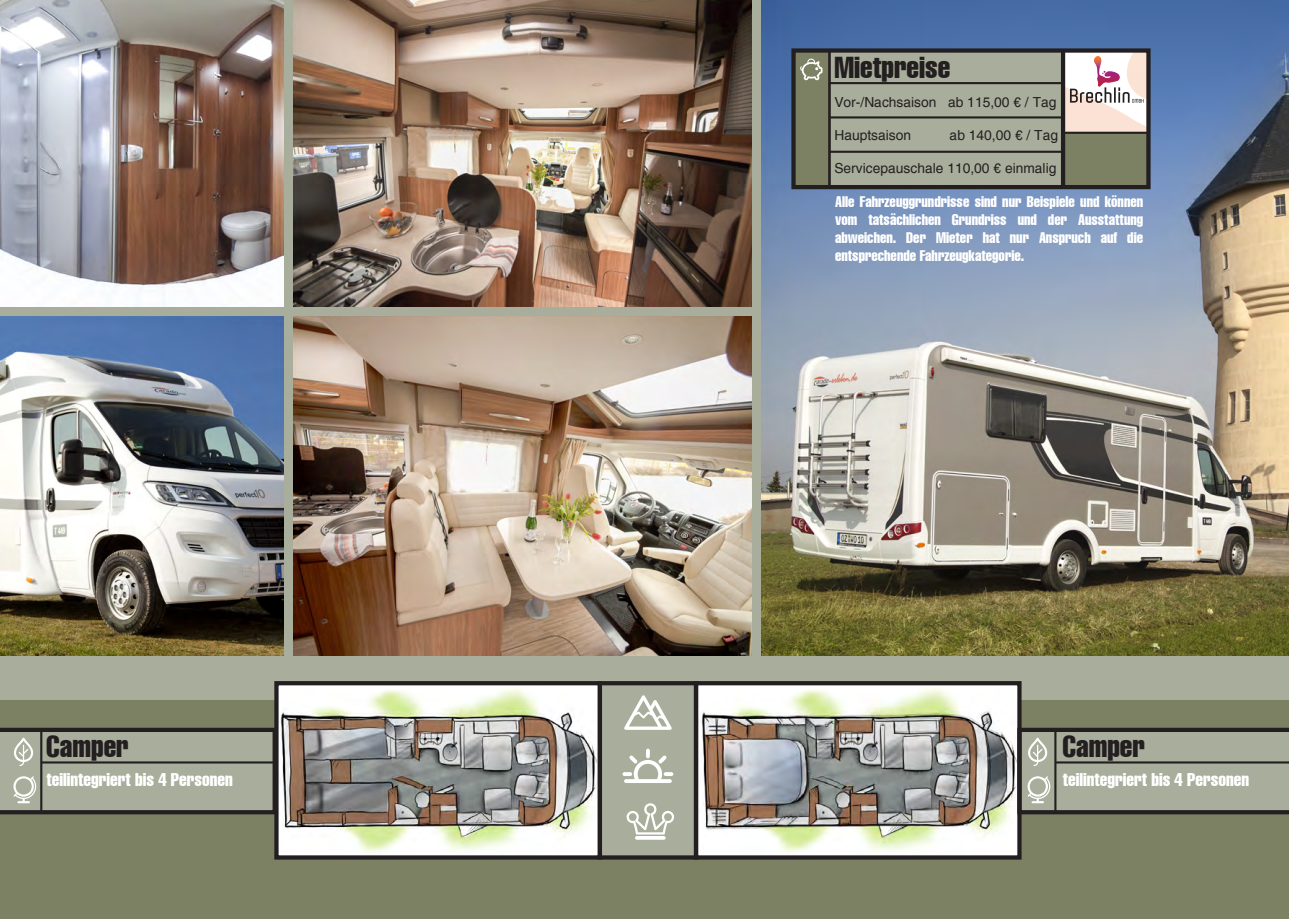
<style>
.page{position:relative;width:1289px;height:919px;background:#fff}
.page>*{position:absolute;margin:0;border:0;box-sizing:border-box;transform-origin:0 0}
.t1{font:extra-condensed 29.55px "Helvetica LT";color:#231f20}
.t2{font:extra-condensed 18px "Helvetica LT";color:#fff}
.t3{font:extra-condensed 15px/18px "Helvetica LT";color:#fff;text-align:justify}
.t4{font:13.8px "Helvetica";color:#231f20}
</style>
<div class="page">
<img style="left:0;top:0;width:1288px;height:918px">
<svg style="left:128px;top:895px;width:35px;height:21px"></svg>
<svg style="left:1017px;top:727px;width:271px;height:87px"></svg>
<svg style="left:682px;top:3px;width:34px;height:20px"></svg>
<svg style="left:3px;top:117px;width:20px;height:34px"></svg>
<hr style="left:438px;top:0;width:1px;height:918px;background:#ed028c">
<hr style="left:863px;top:0;width:1px;height:918px;background:#ed028c">
<h1 class="t1" style="left:46px;top:727px;width:84px">Camper</h1>
<p class="t2" style="left:47px;top:768px;width:188px">teilintegriert bis 4 Personen</p>
<h1 class="t1" style="left:834px;top:49px;width:117px">Mietpreise</h1>
<p class="t4" style="left:834px;top:94px;width:224px">Vor-/Nachsaison ab 115,00 € / Tag</p>
<p class="t4" style="left:834px;top:127px;width:78px">Hauptsaison</p>
<p class="t4" style="left:949px;top:127px;width:110px">ab 140,00 € / Tag</p>
<p class="t4" style="left:834px;top:160px;width:223px">Servicepauschale 110,00 € einmalig</p>
<p class="t3" style="left:835px;top:192px;width:309px">Alle Fahrzeuggrundrisse sind nur Beispiele und können vom tatsächlichen Grundriss und der Ausstattung abweichen. Der Mieter hat nur Anspruch auf die entsprechende Fahrzeugkategorie.</p>
<h1 class="t1" style="left:1062px;top:727px;width:84px">Camper</h1>
<p class="t2" style="left:1062px;top:768px;width:188px">teilintegriert bis 4 Personen</p>
</div>
